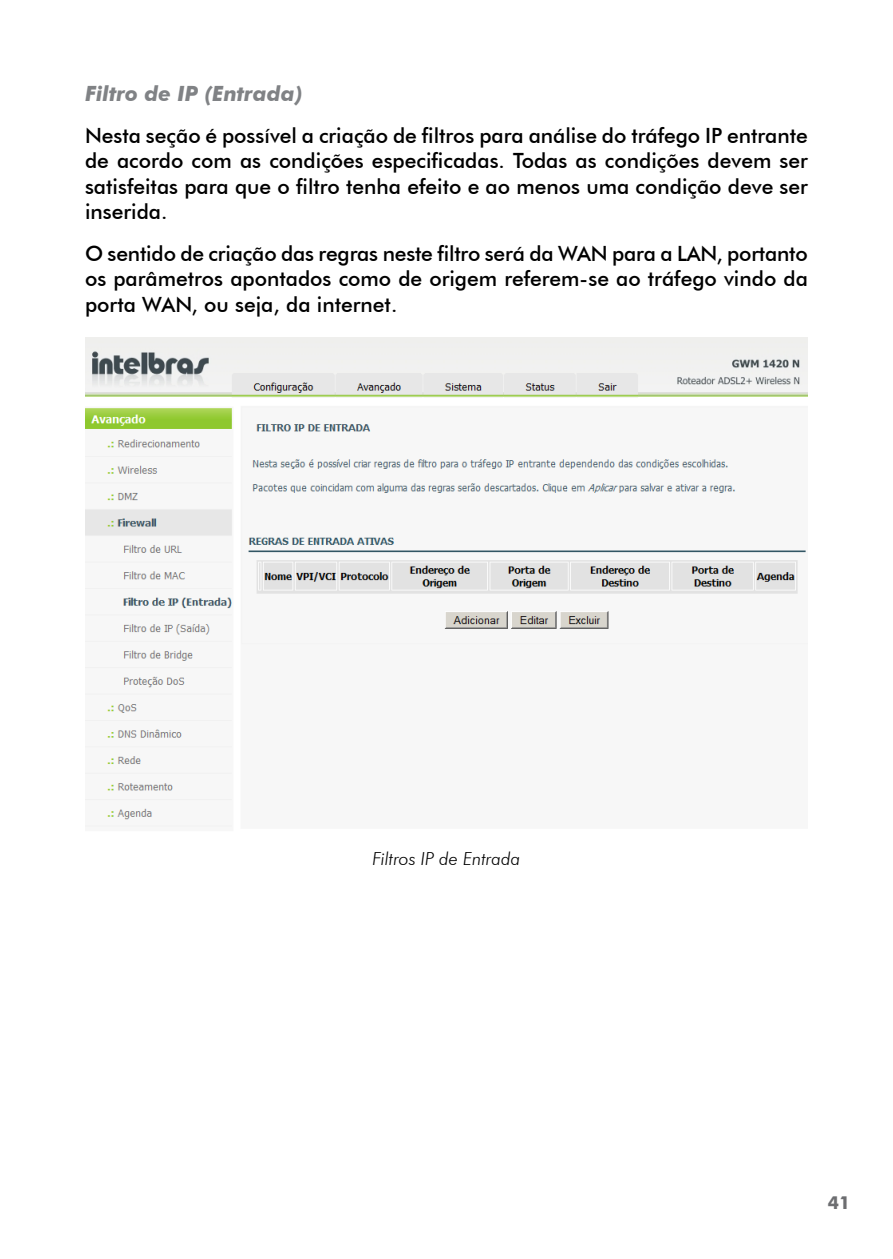
<style>
.page{position:relative;width:893px;height:1259px;background:#fff}
.page>*{position:absolute;margin:0;border:0;box-sizing:border-box;transform-origin:0 0}
.t1{font:500 21px/25.2px "Futura BT";color:#000;text-align:justify}
.t2{font:italic 700 21px "Futura BT";color:#808285}
.t3{font:italic 300 18px "Futura BT";color:#000}
.t4{font:700 18px "Futura BT";color:#6d6e71}
</style>
<div class="page">
<img style="left:85px;top:337px;width:723px;height:490px">
<p class="t2" style="left:85px;top:81px;width:219px">Filtro de IP (Entrada)</p>
<p class="t1" style="left:85px;top:123px;width:724px">Nesta seção é possível a criação de filtros para análise do tráfego IP entrante de acordo com as condições especificadas. Todas as condições devem ser satisfeitas para que o filtro tenha efeito e ao menos uma condição deve ser inserida.</p>
<p class="t1" style="left:85px;top:241px;width:724px">O sentido de criação das regras neste filtro será da WAN para a LAN, portanto os parâmetros apontados como de origem referem-se ao tráfego vindo da porta WAN, ou seja, da internet.</p>
<p class="t3" style="left:373px;top:848px;width:149px">Filtros IP de Entrada</p>
<p class="t4" style="left:828px;top:1191px;width:24px">41</p>
</div>
